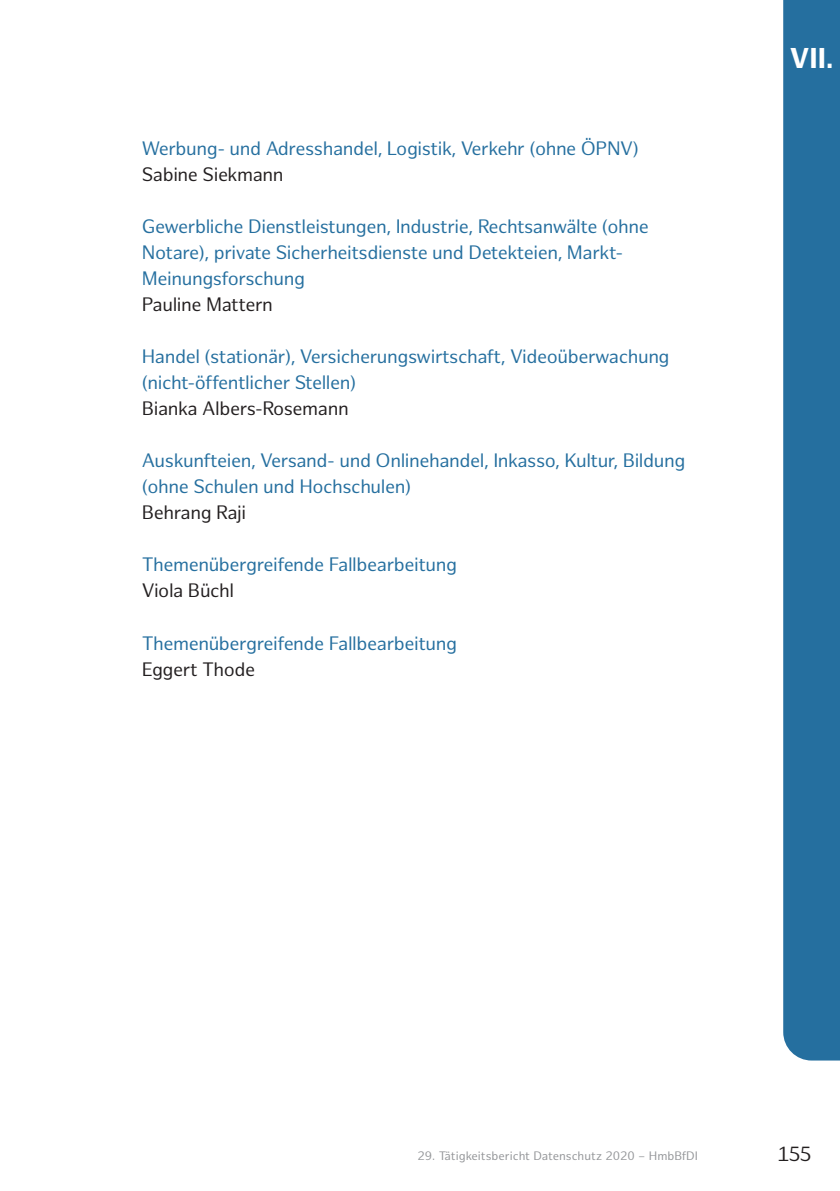
<style>
.page{position:relative;width:840px;height:1191px;background:#fff}
.page>*{position:absolute;margin:0;border:0;box-sizing:border-box;transform-origin:0 0}
.t1{font:700 28px "Hamburg Sans";color:#fff}
.t2{font:20px "Hamburg Sans";color:#231f20}
.t3{font:19px/26px "Hamburg Sans";letter-spacing:-.02em;color:#256f9f}
.t4{font:19px "Hamburg Sans";letter-spacing:-.02em;color:#231f20}
.t5{font:12px "Hamburg Sans";color:#939598}
</style>
<div class="page">
<svg style="left:783px;top:0;width:56px;height:1060px;background:#3277a4"></svg>
<p class="t3" style="left:142px;top:136px;width:498px">Werbung- und Adresshandel, Logistik, Verkehr (ohne ÖPNV)</p>
<p class="t4" style="left:142px;top:164px;width:143px">Sabine Siekmann</p>
<p class="t3" style="left:142px;top:214px;width:508px">Gewerbliche Dienstleistungen, Industrie, Rechtsanwälte (ohne<br>Notare), private Sicherheitsdienste und Detekteien, Markt-<br>Meinungsforschung</p>
<p class="t4" style="left:142px;top:294px;width:132px">Pauline Mattern</p>
<p class="t3" style="left:142px;top:344px;width:529px">Handel (stationär), Versicherungswirtschaft, Videoüberwachung (nicht-öffentlicher Stellen)</p>
<p class="t4" style="left:142px;top:398px;width:208px">Bianka Albers-Rosemann</p>
<p class="t3" style="left:142px;top:448px;width:544px">Auskunfteien, Versand- und Onlinehandel, Inkasso, Kultur, Bildung (ohne Schulen und Hochschulen)</p>
<p class="t4" style="left:142px;top:502px;width:106px">Behrang Raji</p>
<p class="t3" style="left:142px;top:552px;width:316px">Themenübergreifende Fallbearbeitung</p>
<p class="t4" style="left:142px;top:580px;width:94px">Viola Büchl</p>
<p class="t3" style="left:142px;top:630px;width:316px">Themenübergreifende Fallbearbeitung</p>
<p class="t4" style="left:142px;top:658px;width:115px">Eggert Thode</p>
<h1 class="t1" style="left:789px;top:42px;width:45px">VII.</h1>
<p class="t5" style="left:417px;top:1149px;width:282px">29. Tätigkeitsbericht Datenschutz 2020 – HmbBfDI</p>
<p class="t2" style="left:777px;top:1142px;width:35px">155</p>
</div>
